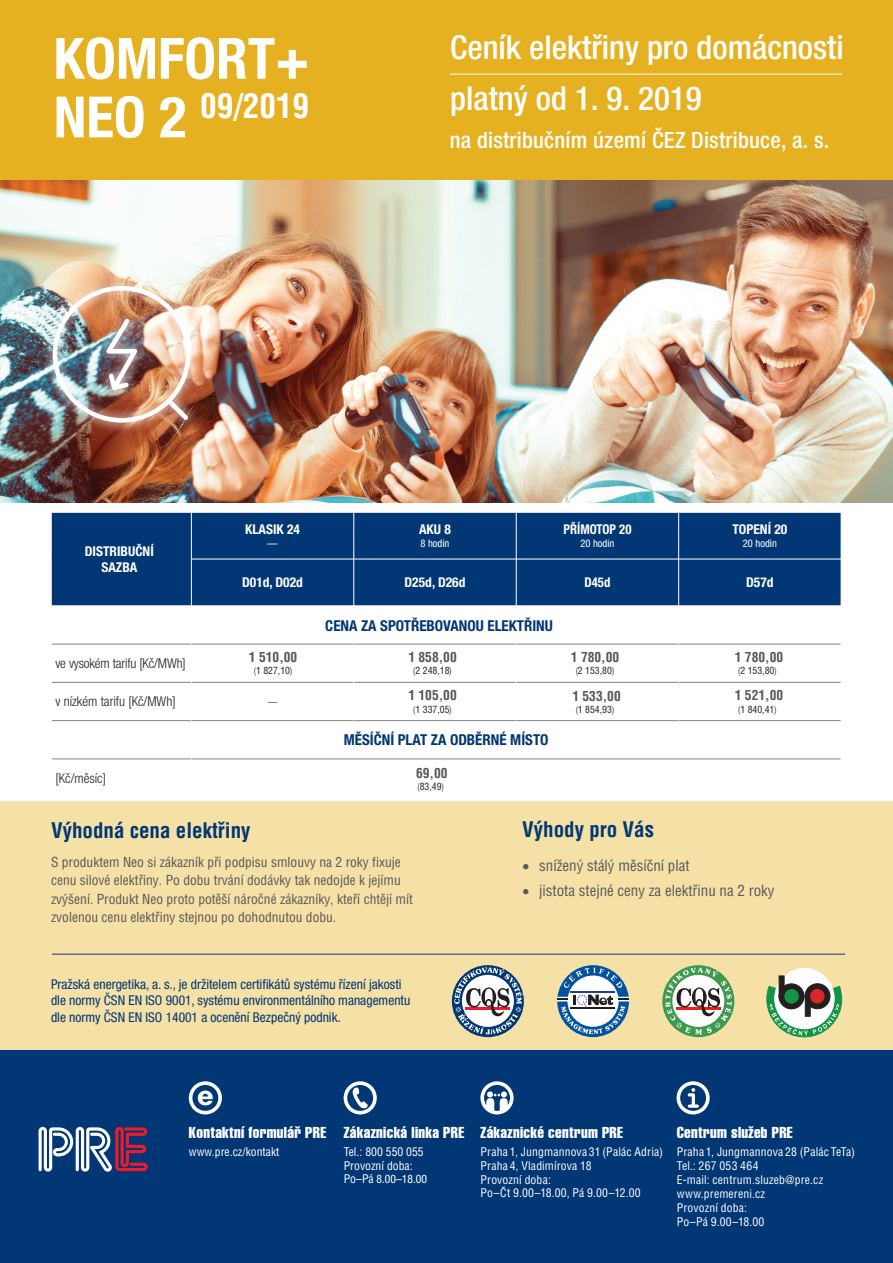
<style>
.page{position:relative;width:893px;height:1263px;background:#fff}
.page>*{position:absolute;margin:0;border:0;box-sizing:border-box;transform-origin:0 0}
.t1{font:700 condensed 57px "Helvetica Neue LT Pro";color:#fff}
.t2{font:700 condensed 33.3px "Helvetica LT Pro";color:#fff}
.t3{font:500 condensed 33px/51.2px "Helvetica Neue LT Pro";color:#fff}
.t4{font:800 27px "Helvetica Neue LT Pro";color:#fff}
.t5{font:500 condensed 22.5px "Helvetica Neue LT Pro";letter-spacing:.01em;color:#fff}
.t6{font:700 condensed 21px "Helvetica LT Pro";color:#013775}
.t7{font:extra-condensed 15.6px "Helvetica CE";letter-spacing:.02em;color:#fff}
.t8{font:condensed 15px "Helvetica LT Pro";color:#57585a}
.t9{font:700 condensed 15px "Helvetica Neue LT Pro";color:#013775}
.t10{font:condensed 13.5px/18.3px "Helvetica LT Pro";color:#57585a}
.t11{font:condensed 13.5px/16.2px "Helvetica Neue LT Pro";color:#013775}
.t12{font:700 condensed 13.5px/16.2px "Helvetica Neue LT Pro";color:#fff;text-align:center}
.t13{font:300 condensed 13.5px "Helvetica Neue LT Pro";color:#231f20}
.t14{font:700 condensed 13.5px "Helvetica LT Pro";color:#57585a}
.t15{font:700 condensed 13.5px "Helvetica Neue LT Pro";color:#fff;scale:.94 1}
.t16{font:condensed 11.7px/14px "Helvetica CE";letter-spacing:.01em;color:#fff}
.t17{font:condensed 11.7px "Helvetica Neue LT Pro";color:#fff}
.t18{font:condensed 10.5px "Helvetica Neue LT Pro";color:#fff}
.t19{font:condensed 9.75px "Helvetica LT Pro";color:#231f20}
.t20{font:300 condensed 9.75px "Helvetica Neue LT Pro";color:#231f20}
.s1{font-family:"Helvetica Neue LT Pro";font-size:57px}
.s2{font-family:"Helvetica Neue LT Pro";font-weight:300}
.s3{font-family:"Helvetica Neue LT Pro"}
.s4{font-family:"Helvetica CE"}
</style>
<div class="page">
<div style="left:0;top:0;width:893px;height:180px;background:#e6b120"></div>
<div style="left:0;top:801px;width:893px;height:462px;background:#f5e0a6"></div>
<img style="left:0;top:180px;width:893px;height:322px">
<div style="left:41px;top:274px;width:161px;height:160px;background:#fff;opacity:.75"></div>
<img style="left:53px;top:286px;width:137px;height:137px">
<div style="left:52px;top:513px;width:789px;height:92px;background:#013775"></div>
<hr style="left:51px;top:644px;width:140px;height:1px;background:#808285">
<hr style="left:191px;top:644px;width:163px;height:1px;background:#808285">
<hr style="left:354px;top:644px;width:162px;height:1px;background:#808285">
<hr style="left:516px;top:644px;width:163px;height:1px;background:#808285">
<hr style="left:679px;top:644px;width:162px;height:1px;background:#808285">
<hr style="left:51px;top:682px;width:140px;height:1px;background:#808285">
<hr style="left:192px;top:682px;width:162px;height:1px;background:#808285">
<hr style="left:354px;top:682px;width:162px;height:1px;background:#808285">
<hr style="left:516px;top:682px;width:162px;height:1px;background:#808285">
<hr style="left:679px;top:682px;width:162px;height:1px;background:#808285">
<hr style="left:51px;top:720px;width:140px;height:1px;background:#808285">
<hr style="left:191px;top:720px;width:163px;height:1px;background:#808285">
<hr style="left:354px;top:720px;width:162px;height:1px;background:#808285">
<hr style="left:516px;top:720px;width:163px;height:1px;background:#808285">
<hr style="left:679px;top:720px;width:162px;height:1px;background:#808285">
<hr style="left:51px;top:759px;width:140px;height:1px;background:#808285">
<hr style="left:191px;top:759px;width:163px;height:1px;background:#808285">
<hr style="left:354px;top:759px;width:162px;height:1px;background:#808285">
<hr style="left:516px;top:759px;width:163px;height:1px;background:#808285">
<hr style="left:679px;top:759px;width:162px;height:1px;background:#808285">
<hr style="left:192px;top:559px;width:162px;height:1px;background:#fff">
<hr style="left:354px;top:559px;width:162px;height:1px;background:#fff">
<hr style="left:516px;top:559px;width:162px;height:1px;background:#fff">
<hr style="left:679px;top:559px;width:162px;height:1px;background:#fff">
<hr style="left:191px;top:512px;width:1px;height:47px;background:#fff">
<hr style="left:354px;top:512px;width:1px;height:47px;background:#fff">
<hr style="left:516px;top:512px;width:1px;height:47px;background:#fff">
<hr style="left:678px;top:512px;width:1px;height:47px;background:#fff">
<hr style="left:191px;top:559px;width:1px;height:47px;background:#fff">
<hr style="left:354px;top:559px;width:1px;height:47px;background:#fff">
<hr style="left:516px;top:559px;width:1px;height:47px;background:#fff">
<hr style="left:678px;top:559px;width:1px;height:47px;background:#fff">
<hr style="left:51px;top:644px;width:1px;height:38px;background:#fff">
<hr style="left:191px;top:644px;width:1px;height:38px;background:#fff">
<hr style="left:354px;top:644px;width:1px;height:38px;background:#fff">
<hr style="left:516px;top:644px;width:1px;height:38px;background:#fff">
<hr style="left:678px;top:644px;width:1px;height:38px;background:#fff">
<hr style="left:51px;top:682px;width:1px;height:39px;background:#fff">
<hr style="left:354px;top:682px;width:1px;height:38px;background:#fff">
<hr style="left:516px;top:682px;width:1px;height:38px;background:#fff">
<hr style="left:51px;top:759px;width:1px;height:38px;background:#fff">
<hr style="left:191px;top:759px;width:1px;height:38px;background:#fff">
<hr style="left:52px;top:954px;width:793px;height:1px;background:#013775">
<svg style="left:452px;top:965px;width:72px;height:72px"></svg>
<svg style="left:454px;top:967px;width:69px;height:68px"></svg>
<svg style="left:662px;top:965px;width:72px;height:72px"></svg>
<svg style="left:665px;top:967px;width:67px;height:68px"></svg>
<svg style="left:557px;top:965px;width:72px;height:72px"></svg>
<hr style="left:570px;top:991px;width:45px;height:2px;background:#253f8e">
<hr style="left:570px;top:1007px;width:45px;height:2px;background:#231f20">
<div style="left:775px;top:968px;width:59px;height:61px;background:#fff;border-radius:50%"></div>
<svg style="left:766px;top:975px;width:76px;height:62px"></svg>
<hr style="left:450px;top:74px;width:392px;height:1px;background:#fff">
<div style="left:0;top:1050px;width:893px;height:212px;background:#013775"></div>
<svg style="left:344px;top:1081px;width:33px;height:33px"></svg>
<svg style="left:480px;top:1081px;width:34px;height:33px"></svg>
<svg style="left:676px;top:1081px;width:34px;height:33px"></svg>
<svg style="left:189px;top:1081px;width:33px;height:33px"></svg>
<svg style="left:39px;top:1127px;width:109px;height:45px"></svg>
<h1 class="t1" style="left:54px;top:24px;width:257px">KOMFORT+</h1>
<h2 class="t2" style="left:54px;top:84px;width:257px"><span class="s1">NEO 2</span> 09/2019</h2>
<h3 class="t3" style="left:450px;top:22px;width:395px">Ceník elektřiny pro domácnosti platný od 1. 9. 2019</h3>
<h3 class="t5" style="left:450px;top:126px;width:381px">na distribučním území ČEZ Distribuce, a. s.</h3>
<p class="t12" style="left:85px;top:543px;width:70px">DISTRIBUČNÍ<br>SAZBA</p>
<p class="t12" style="left:245px;top:521px;width:56px">KLASIK 24</p>
<p class="t18" style="left:267px;top:537px;width:12px">—</p>
<p class="t12" style="left:419px;top:521px;width:33px">AKU 8</p>
<p class="t18" style="left:421px;top:537px;width:30px">8 hodin</p>
<p class="t15" style="left:563px;top:521px;width:74px">PŘÍMOTOP 20</p>
<p class="t18" style="left:580px;top:537px;width:35px">20 hodin</p>
<p class="t12" style="left:732px;top:521px;width:56px">TOPENÍ 20</p>
<p class="t18" style="left:743px;top:537px;width:35px">20 hodin</p>
<p class="t12" style="left:242px;top:574px;width:62px">D01D, D02D</p>
<p class="t12" style="left:405px;top:574px;width:62px">D25D, D26D</p>
<p class="t15" style="left:584px;top:574px;width:29px">D45D</p>
<p class="t12" style="left:746px;top:574px;width:29px">D57D</p>
<p class="t9" style="left:325px;top:616px;width:17px">CENA</p>
<p class="t9" style="left:361px;top:616px;width:29px">ZA SPOTŘEBOVANOU</p>
<p class="t9" style="left:487px;top:616px;width:9px">ELEKTŘINU</p>
<p class="t13" style="left:55px;top:655px;width:132px">ve vysokém tarifu [Kč/MWh]</p>
<p class="t14" style="left:249px;top:648px;width:50px">1 510,00</p>
<p class="t19" style="left:254px;top:664px;width:40px"><span class="s2">(</span>1 827,10<span class="s2">)</span></p>
<p class="t14" style="left:408px;top:648px;width:50px">1 858,00</p>
<p class="t19" style="left:413px;top:664px;width:40px"><span class="s2">(</span>2 248,18<span class="s2">)</span></p>
<p class="t14" style="left:571px;top:648px;width:50px">1 780,00</p>
<p class="t19" style="left:576px;top:664px;width:40px"><span class="s2">(</span>2 153,80<span class="s2">)</span></p>
<p class="t14" style="left:735px;top:648px;width:50px">1 780,00</p>
<p class="t19" style="left:738px;top:664px;width:40px"><span class="s2">(</span>2 153,80<span class="s2">)</span></p>
<p class="t13" style="left:55px;top:694px;width:122px">v nízkém tarifu [Kč/MWh]</p>
<p class="t20" style="left:268px;top:696px;width:11px">—</p>
<p class="t14" style="left:408px;top:686px;width:50px">1 105,00</p>
<p class="t19" style="left:413px;top:703px;width:40px"><span class="s2">(</span>1 337,05<span class="s2">)</span></p>
<p class="t14" style="left:572px;top:687px;width:50px">1 533,00</p>
<p class="t19" style="left:576px;top:703px;width:40px"><span class="s2">(</span>1 854,93<span class="s2">)</span></p>
<p class="t14" style="left:735px;top:686px;width:50px">1 521,00</p>
<p class="t19" style="left:738px;top:703px;width:40px"><span class="s2">(</span>1 840,41<span class="s2">)</span></p>
<p class="t9" style="left:344px;top:731px;width:26px">MĚSÍČNÍ</p>
<p class="t9" style="left:398px;top:731px;width:9px">PLAT</p>
<p class="t9" style="left:431px;top:731px;width:88px">ZAODBĚRNÉ MÍSTO</p>
<p class="t13" style="left:55px;top:770px;width:52px">[Kč/měsíc]</p>
<p class="t14" style="left:416px;top:764px;width:33px">69,00</p>
<p class="t19" style="left:418px;top:780px;width:28px"><span class="s2">(</span>83,49<span class="s2">)</span></p>
<h3 class="t6" style="left:51px;top:816px;width:201px">Výhodná cena elektřiny</h3>
<p class="t10" style="left:51px;top:853px;width:363px">S produktem Neo si zákazník při podpisu smlouvy na 2 roky fixuje cenu silové elektřiny. Po dobu trvání dodávky tak nedojde k jejímu zvýšení. Produkt Neo proto potěší náročné zákazníky, kteří chtějí mít zvolenou cenu elektřiny stejnou po dohodnutou dobu.</p>
<p class="t11" style="left:51px;top:976px;width:361px">Pražská energetika, a. s., je držitelem certifikátů systému řízení jakosti dle normy ČSN EN ISO 9001, systému environmentálního managementu dle normy ČSN EN ISO 14001 a ocenění Bezpečný podnik.</p>
<h3 class="t6" style="left:522px;top:815px;width:133px">Výhody pro Vás</h3>
<p class="t8" style="left:522px;top:856px;width:169px"><span class="s3">•</span> snížený stálý měsíční plat</p>
<p class="t8" style="left:522px;top:881px;width:254px"><span class="s3">•</span> jistota stejné ceny za elektřinu na 2 roky</p>
<h3 class="t4" style="left:197px;top:1079px;width:18px">e</h3>
<h3 class="t7" style="left:189px;top:1124px;width:139px">Kontaktní formulář PRE</h3>
<p class="t16" style="left:189px;top:1145px;width:92px">www.pre.cz/kontakt</p>
<h3 class="t7" style="left:344px;top:1124px;width:122px">Zákaznická linka PRE</h3>
<p class="t16" style="left:344px;top:1145px;width:82px">Tel.: 800 550 055<br>Provozní doba:</p>
<p class="t17" style="left:344px;top:1172px;width:85px"><span class="s4">Po–Pá</span> 8.00–18.00</p>
<h3 class="t7" style="left:481px;top:1124px;width:144px">Zákaznické centrum PRE</h3>
<p class="t16" style="left:481px;top:1145px;width:184px">Praha 1, Jungmannova 31 (Palác Adria)<br>Praha 4, Vladimírova 18<br>Provozní doba:<br>Po–Čt 9.00–18.00, Pá 9.00–12.00</p>
<h3 class="t7" style="left:677px;top:1124px;width:117px">Centrum služeb PRE</h3>
<p class="t16" style="left:677px;top:1145px;width:180px">Praha 1, Jungmannova 28 (Palác TeTa)<br>Tel.: 267 053 464<br>E-mail: centrum.sluzeb@pre.cz www.premereni.cz<br>Provozní doba:<br>Po–Pá 9.00–18.00</p>
</div>
